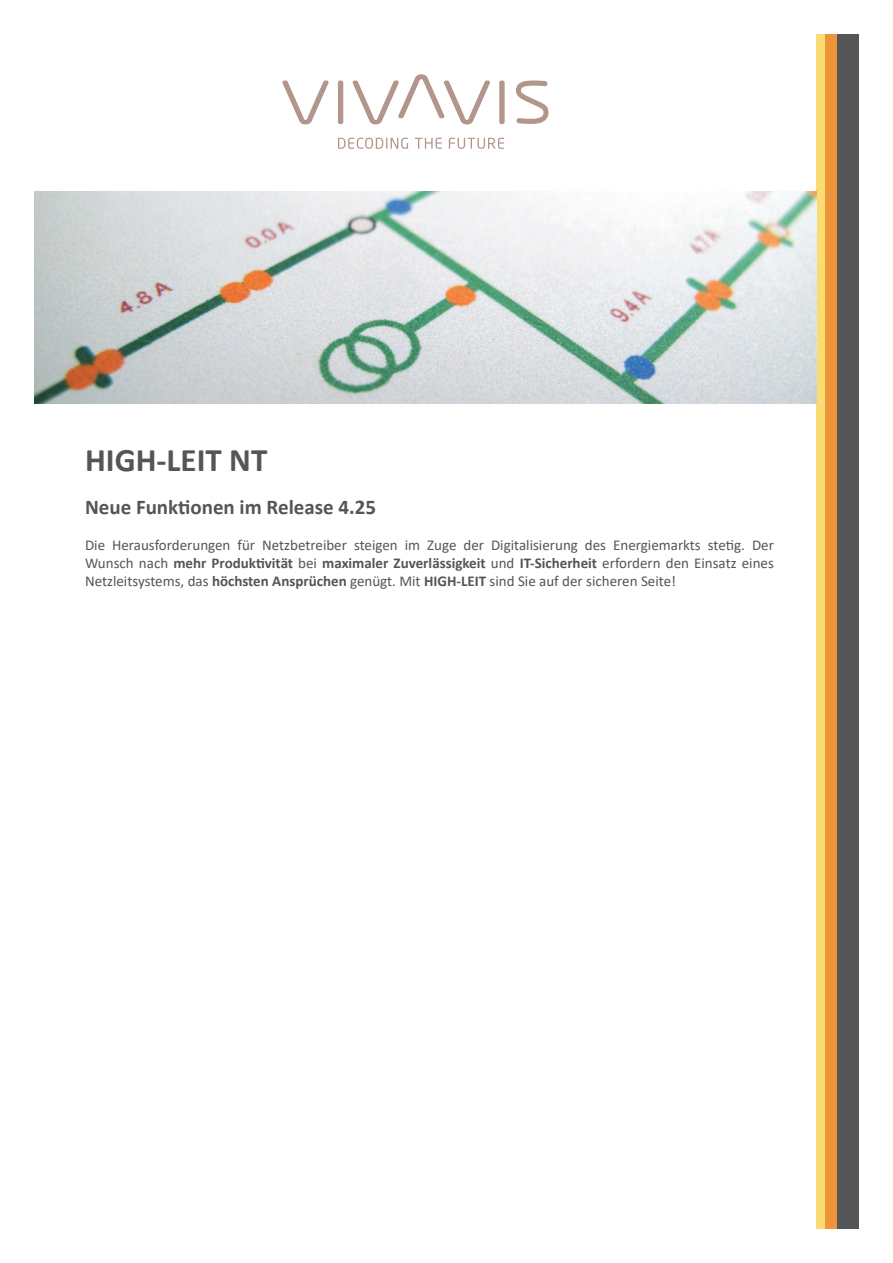
<style>
.page{position:relative;width:893px;height:1263px;background:#fff}
.page>*{position:absolute;margin:0;border:0;box-sizing:border-box;transform-origin:0 0}
.t1{font:700 33px "Calibri";color:#535557}
.t2{font:700 21px "Calibri";color:#535557}
.t3{font:15px/18px "Calibri";color:#535557;text-align:justify}
.s1{font-weight:700}
</style>
<div class="page">
<div style="left:816px;top:34px;width:9px;height:1195px;background:#fadc72"></div>
<div style="left:825px;top:34px;width:13px;height:1195px;background:#f0943a"></div>
<div style="left:838px;top:34px;width:21px;height:1195px;background:#535557"></div>
<svg style="left:282px;top:81px;width:47px;height:43px"></svg>
<div style="left:338px;top:81px;width:5px;height:43px;background:#b2958b;border-radius:2px"></div>
<svg style="left:353px;top:74px;width:137px;height:50px"></svg>
<div style="left:499px;top:81px;width:6px;height:43px;background:#b2958b;border-radius:2px"></div>
<svg style="left:516px;top:81px;width:33px;height:43px"></svg>
<svg style="left:338px;top:138px;width:70px;height:11px"></svg>
<svg style="left:415px;top:138px;width:27px;height:11px"></svg>
<svg style="left:449px;top:138px;width:55px;height:11px"></svg>
<img style="left:34px;top:191px;width:782px;height:213px">
<h1 class="t1" style="left:85px;top:437px;width:184px">HIGH-LEIT NT</h1>
<h2 class="t2" style="left:85px;top:493px;width:292px">Neue Funktionen im Release 4.25</h2>
<p class="t3" style="left:85px;top:536px;width:690px">Die Herausforderungen für Netzbetreiber steigen im Zuge der Digitalisierung des Energiemarkts stetig. Der Wunsch nach <span class="s1">mehr Produktivität</span> bei <span class="s1">maximaler Zuverlässigkeit</span> und <span class="s1">IT-Sicherheit</span> erfordern den Einsatz eines Netzleitsystems, das <span class="s1">höchsten Ansprüchen</span> genügt. Mit <span class="s1">HIGH-LEIT</span> sind Sie auf der sicheren Seite!</p>
</div>
